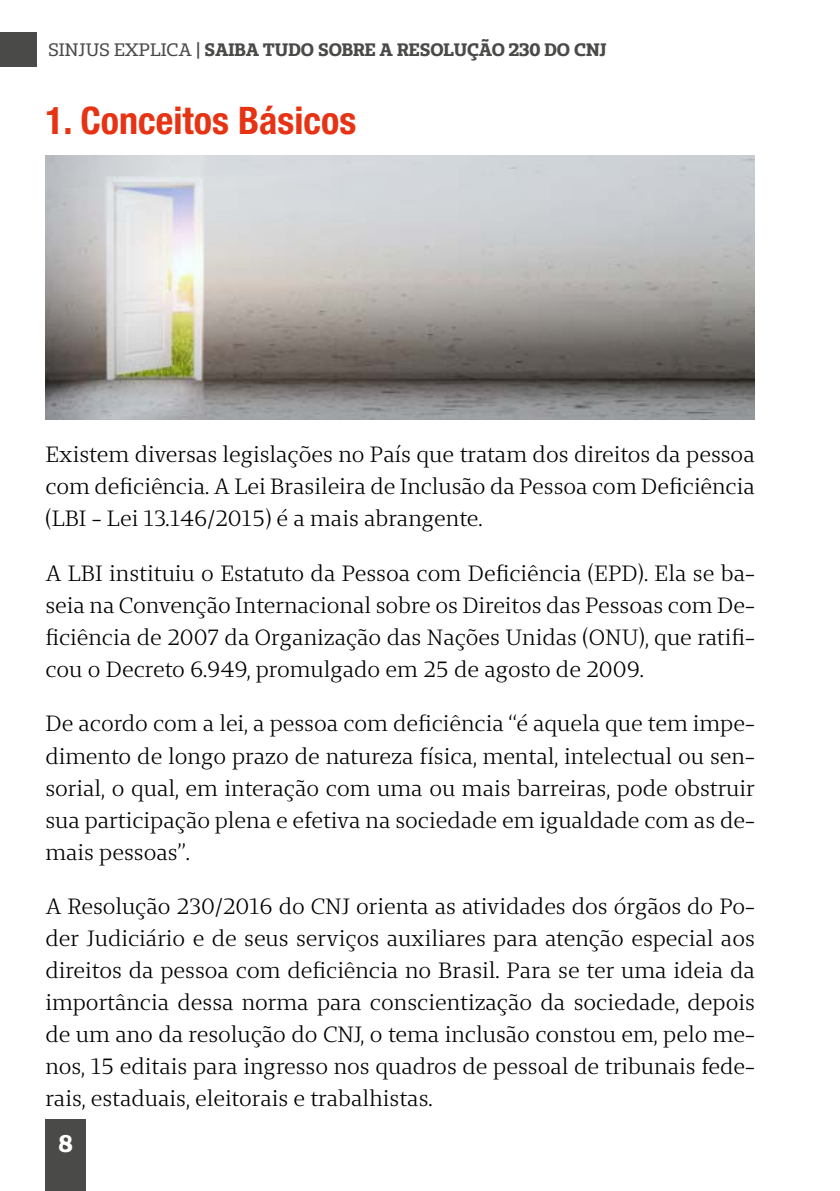
<style>
.page{position:relative;width:840px;height:1191px;background:#fff}
.page>*{position:absolute;margin:0;border:0;box-sizing:border-box;transform-origin:0 0}
.t1{font:700 condensed 38px "Helvetica Neue LT Std";color:#e63314}
.t2{font:700 24px "Unimed Slab";color:#fff}
.t3{font:22px/32px "Unimed Serif";color:#000;text-align:justify}
.t4{font:700 18px "Unimed Slab";color:#4a4a49}
.s1{font-weight:400}
</style>
<div class="page">
<img style="left:45px;top:156px;width:709px;height:264px">
<div style="left:0;top:32px;width:37px;height:34px;background:#4a4a49"></div>
<div style="left:45px;top:1120px;width:41px;height:71px;background:#4a4a49"></div>
<p class="t4" style="left:48px;top:38px;width:560px"><span class="s1">SINJUS EXPLICA |</span> SAIBA TUDO SOBRE A RESOLUÇÃO 230 DO CNJ</p>
<h1 class="t1" style="left:45px;top:97px;width:312px">1. Conceitos Básicos</h1>
<p class="t3" style="left:45px;top:438px;width:710px">Existem diversas legislações no País que tratam dos direitos da pessoa com deficiência. A Lei Brasileira de Inclusão da Pessoa com Deficiência (LBI - Lei 13.146/2015) é a mais abrangente.</p>
<p class="t3" style="left:45px;top:556px;width:710px">A LBI instituiu o Estatuto da Pessoa com Deficiência (EPD). Ela se ba&shy;seia na Convenção Internacional sobre os Direitos das Pessoas com De&shy;ficiência de 2007 da Organização das Nações Unidas (ONU), que ratifi&shy;cou o Decreto 6.949, promulgado em 25 de agosto de 2009.</p>
<p class="t3" style="left:45px;top:707px;width:710px">De acordo com a lei, a pessoa com deficiência “é aquela que tem impe&shy;dimento de longo prazo de natureza física, mental, intelectual ou sen&shy;sorial, o qual, em interação com uma ou mais barreiras, pode obstruir sua participação plena e efetiva na sociedade em igualdade com as de&shy;mais pessoas”.</p>
<p class="t3" style="left:45px;top:890px;width:710px">A Resolução 230/2016 do CNJ orienta as atividades dos órgãos do Po&shy;der Judiciário e de seus serviços auxiliares para atenção especial aos direitos da pessoa com deficiência no Brasil. Para se ter uma ideia da importância dessa norma para conscientização da sociedade, depois de um ano da resolução do CNJ, o tema inclusão constou em, pelo me&shy;nos, 15 editais para ingresso nos quadros de pessoal de tribunais fede&shy;rais, estaduais, eleitorais e trabalhistas.</p>
<p class="t2" style="left:59px;top:1127px;width:16px">8</p>
</div>
